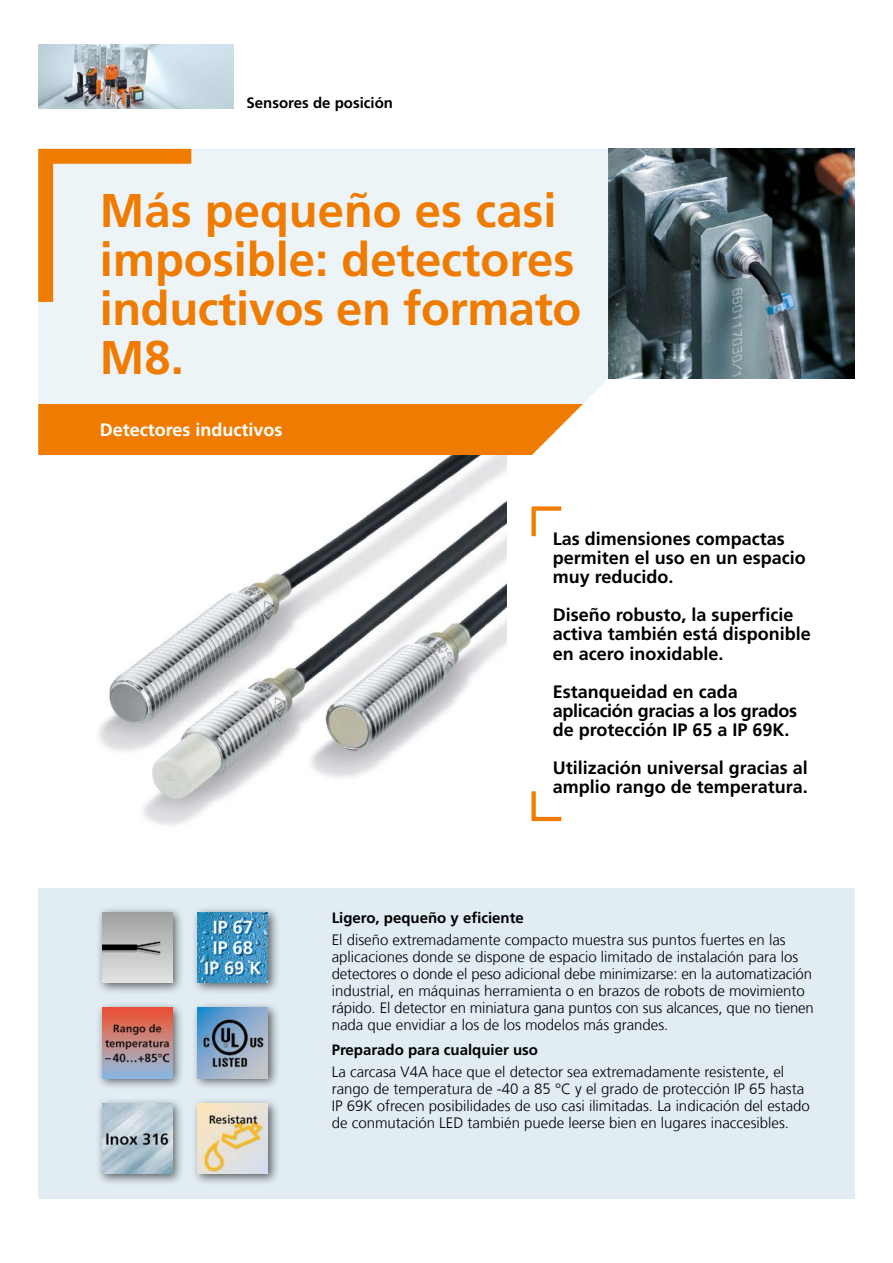
<style>
.page{position:relative;width:893px;height:1263px;background:#fff}
.page>*{position:absolute;margin:0;border:0;box-sizing:border-box;transform-origin:0 0}
.Box_Headline{font:700 47.25px/48.9px "Frutiger LT Com";color:#ef7c00}
.Features{font:700 18px/19.2px "Frutiger LT Com";color:#000}
.Box_Subheadline{font:700 18px "Frutiger LT Com";color:#fff}
.Fließtext{font:300 15px/17px "Frutiger LT Com";color:#000}
.Fließtext_Headline{font:700 15px "Frutiger LT Com";color:#000}
.Box_Produktgruppe{font:700 15px "Frutiger LT Com";color:#000}
</style>
<div class="page">
<img style="left:38px;top:455px;width:468px;height:434px">
<img style="left:608px;top:149px;width:247px;height:229px">
<div style="left:38px;top:889px;width:817px;height:310px;background:#e1ecf3"></div>
<div style="left:38px;top:149px;width:570px;height:255px;background:#edf4f8"></div>
<div style="left:38px;top:404px;width:545px;height:51px;background:#ef7c00"></div>
<img style="left:38px;top:45px;width:196px;height:63px">
<svg style="left:38px;top:149px;width:153px;height:153px;background:#edddca"></svg>
<div style="left:192px;top:906px;width:88px;height:88px;background:#000;opacity:.6"></div>
<img style="left:198px;top:912px;width:70px;height:70px">
<div style="left:96px;top:1001px;width:89px;height:89px;background:#000;opacity:.6"></div>
<img style="left:102px;top:1008px;width:70px;height:70px">
<div style="left:192px;top:1001px;width:88px;height:89px;background:#000;opacity:.6"></div>
<img style="left:198px;top:1008px;width:70px;height:70px">
<div style="left:192px;top:1097px;width:88px;height:89px;background:#000;opacity:.6"></div>
<img style="left:198px;top:1103px;width:70px;height:71px">
<div style="left:96px;top:1097px;width:89px;height:89px;background:#000;opacity:.6"></div>
<img style="left:102px;top:1103px;width:70px;height:71px">
<div style="left:96px;top:906px;width:89px;height:88px;background:#000;opacity:.6"></div>
<img style="left:102px;top:912px;width:70px;height:70px">
<svg style="left:531px;top:506px;width:30px;height:30px"></svg>
<svg style="left:531px;top:791px;width:30px;height:30px"></svg>
<p class="Box_Produktgruppe" style="left:247px;top:94px;width:148px">Sensores de posición</p>
<p class="Box_Headline" style="left:100px;top:186px;width:483px">Más pequeño es casi imposible: detectores inductivos en formato<br>M8.</p>
<p class="Box_Subheadline" style="left:100px;top:419px;width:184px">Detectores inductivos</p>
<p class="Features" style="left:553px;top:529px;width:255px">Las dimensiones compactas permiten el uso en un espacio muy reducido.</p>
<p class="Features" style="left:553px;top:605px;width:260px">Diseño robusto, la superficie activa también está disponible en acero inoxidable.</p>
<p class="Features" style="left:553px;top:682px;width:246px">Estanqueidad en cada aplicación gracias a los grados de protección IP 65 a IP 69K.</p>
<p class="Features" style="left:553px;top:758px;width:257px">Utilización universal gracias al amplio rango de temperatura.</p>
<p class="Fließtext_Headline" style="left:332px;top:909px;width:194px">Ligero, pequeño y eficiente</p>
<p class="Fließtext" style="left:332px;top:931px;width:484px">El diseño extremadamente compacto muestra sus puntos fuertes en las aplicaciones donde se dispone de espacio limitado de instalación para los detectores o donde el peso adicional debe minimizarse: en la automatización industrial, en máquinas herramienta o en brazos de robots de movimiento rápido. El detector en miniatura gana puntos con sus alcances, que no tienen nada que envidiar a los de los modelos más grandes.</p>
<p class="Fließtext_Headline" style="left:332px;top:1041px;width:208px">Preparado para cualquier uso</p>
<p class="Fließtext" style="left:332px;top:1063px;width:480px">La carcasa V4A hace que el detector sea extremadamente resistente, el rango de temperatura de -40 a 85 °C y el grado de protección IP 65 hasta IP 69K ofrecen posibilidades de uso casi ilimitadas. La indicación del estado de conmutación LED también puede leerse bien en lugares inaccesibles.</p>
</div>
